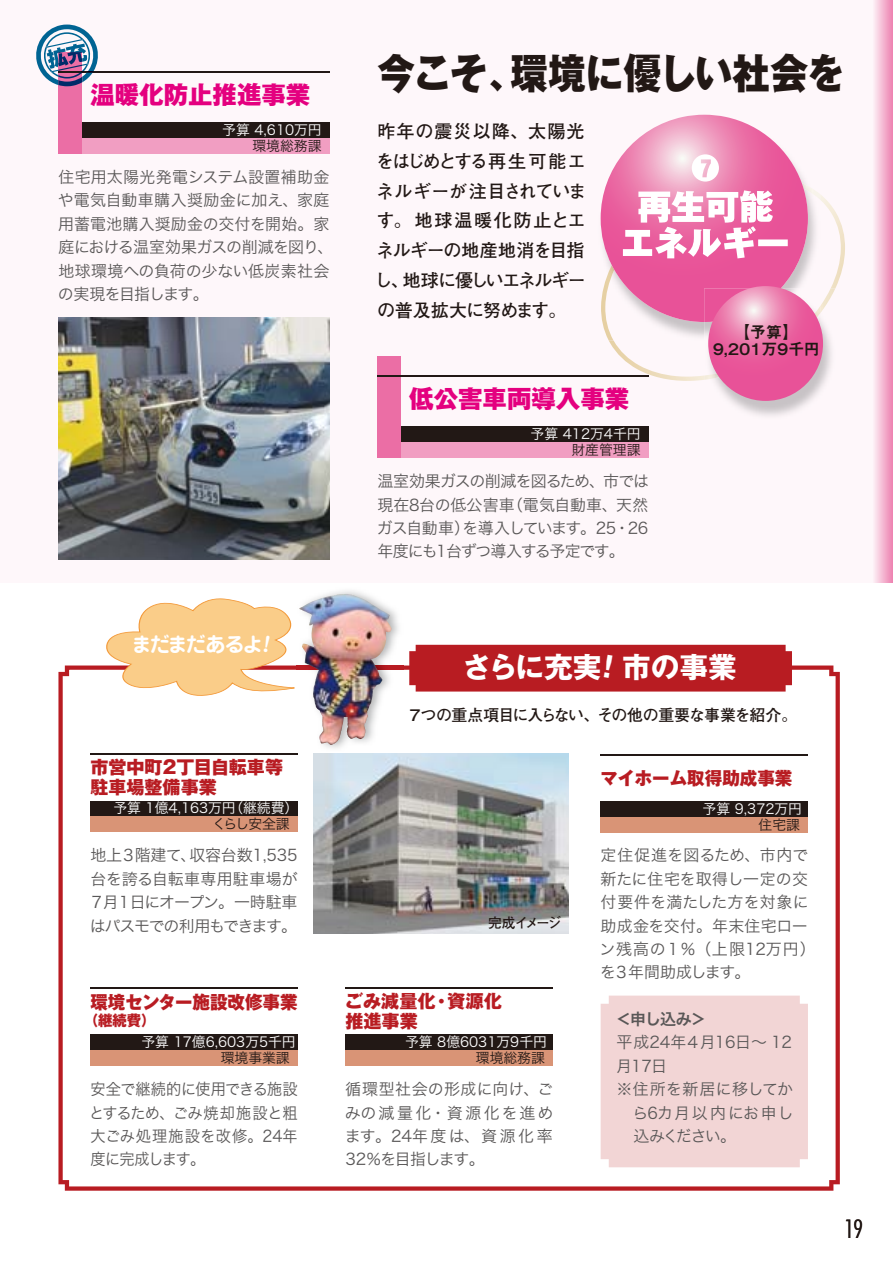
<style>
.page{position:relative;width:893px;height:1263px;background:#fff}
.page>*{position:absolute;margin:0;border:0;box-sizing:border-box;transform-origin:0 0}
.t1{font:800 41.4px "Gothic MB101 Pro";letter-spacing:-.015em;color:#221815;scale:.91 1}
.t2{font:700 28.65px "Gothic MB101 Pro";color:#fff}
.t3{font:800 24.45px "Gothic MB101 Pro";color:#e4007f}
.t4{font:300 condensed 24.45px "Futura";color:#221815}
.t5{font:700 20.25px "Jun 501 Pro";letter-spacing:-.09em;color:#fff}
.t6{font:700 18px/29.7px "Futo Go B101 Pro";letter-spacing:-.055em;color:#221815;text-align:justify}
.t7{font:800 18px/20.2px "Gothic MB101 Pro";color:#b81c22}
.t8{font:15.9px/23.4px "Hira Kaku Pro W3";letter-spacing:-.005em;color:#595757;text-align:justify}
.t9{font:15.9px/23.4px "Hira Kaku Pro W3";letter-spacing:-.005em;color:#595757;text-align:justify;scale:.95 1}
.t10{font:700 15.9px "Futo Go B101 Pro";letter-spacing:-.06em;color:#221815}
.t11{font:15.9px/17px "Midashi Go Pro MB31";letter-spacing:-.16em;color:#221815;text-align:center}
.t12{font:15.9px "Hira Kaku Pro W3";letter-spacing:.015em;color:#595757}
.t13{font:15.9px "Hira Kaku Pro W3";letter-spacing:.075em;color:#595757}
.t14{font:15.9px "Hira Kaku Pro W6";color:#595757}
.t15{font:800 14.85px "Gothic MB101 Pro";color:#b81c22}
.t16{font:13.8px "Hira Kaku Pro W3";color:#fff}
.t17{font:13.8px "Hira Kaku Pro W3";color:#221815}
.t18{font:700 13.8px "Futo Go B101 Pro";letter-spacing:-.135em;color:#221815}
</style>
<div class="page">
<svg style="left:58px;top:665px;width:782px;height:526px"></svg>
<div style="left:601px;top:995px;width:207px;height:172px;background:#f2d5d5"></div>
<div style="left:0;top:0;width:893px;height:583px;background:#fef7fa"></div>
<svg style="left:874px;top:0;width:19px;height:583px;background:#f4b6d1"></svg>
<img style="left:314px;top:754px;width:255px;height:179px">
<img style="left:58px;top:317px;width:272px;height:242px">
<div style="left:90px;top:800px;width:208px;height:16px;background:#221815"></div>
<div style="left:90px;top:1034px;width:208px;height:16px;background:#221815"></div>
<div style="left:345px;top:1034px;width:208px;height:16px;background:#221815"></div>
<div style="left:601px;top:801px;width:207px;height:16px;background:#221815"></div>
<div style="left:90px;top:816px;width:208px;height:16px;background:#d99476"></div>
<div style="left:90px;top:1050px;width:208px;height:16px;background:#d99476"></div>
<div style="left:345px;top:1050px;width:208px;height:16px;background:#d99476"></div>
<div style="left:601px;top:817px;width:207px;height:16px;background:#d99476"></div>
<hr style="left:90px;top:753px;width:208px;height:1px;background:#221815">
<hr style="left:90px;top:987px;width:208px;height:1px;background:#221815">
<hr style="left:345px;top:987px;width:208px;height:1px;background:#221815">
<hr style="left:601px;top:754px;width:207px;height:1px;background:#221815">
<img style="left:715px;top:381px;width:110px;height:35px">
<div style="left:708px;top:286px;width:115px;height:115px;background:#e85298;border-radius:57px"></div>
<svg style="left:601px;top:115px;width:244px;height:266px"></svg>
<div style="left:74px;top:122px;width:256px;height:16px;background:#221815"></div>
<div style="left:393px;top:426px;width:255px;height:16px;background:#221815"></div>
<div style="left:74px;top:138px;width:256px;height:16px;background:#f19ec2"></div>
<div style="left:393px;top:442px;width:255px;height:16px;background:#f19ec2"></div>
<div style="left:58px;top:52px;width:24px;height:102px;background:#eb6ea5"></div>
<div style="left:377px;top:356px;width:24px;height:102px;background:#eb6ea5"></div>
<hr style="left:58px;top:71px;width:272px;height:1px;background:#221815">
<hr style="left:377px;top:375px;width:271px;height:2px;background:#221815">
<img style="left:296px;top:591px;width:107px;height:161px">
<img style="left:296px;top:665px;width:107px;height:5px">
<img style="left:298px;top:594px;width:70px;height:151px">
<svg style="left:36px;top:25px;width:63px;height:61px"></svg>
<div style="left:409px;top:645px;width:383px;height:46px;background:#b81c22"></div>
<svg style="left:106px;top:598px;width:189px;height:98px"></svg>
<h3 class="t3" style="left:90px;top:74px;width:222px">温暖化防止推進事業</h3>
<p class="t16" style="left:222px;top:118px;width:101px">予算 4,610万円</p>
<p class="t17" style="left:252px;top:133px;width:71px">環境総務課</p>
<p class="t8" style="left:58px;top:164px;width:277px;text-align:left">住宅用太陽光発電システム設置補助金や電気自動車購入奨励金に加え、家庭用蓄電池購入奨励金の交付を開始。家庭における温室効果ガスの削減を図り、地球環境への負荷の少ない低炭素社会の実現を目指します。</p>
<p class="t5" style="left:132px;top:628px;width:133px">まだまだあるよ</p>
<p class="t7" style="left:90px;top:755px;width:194px">市営中町２丁目自転車等駐車場整備事業</p>
<p class="t16" style="left:113px;top:796px;width:187px">予算 1億4,163万円（継続費）</p>
<p class="t17" style="left:213px;top:811px;width:79px">くらし安全課</p>
<h1 class="t1" style="left:377px;top:38px;width:515px">今こそ、環境に優しい社会を</h1>
<p class="t6" style="left:375px;top:114px;width:213px">昨年の震災以降、太陽光をはじめとする再生可能エネルギーが注目されています。地球温暖化防止とエネルギーの地産地消を目指し、地球に優しいエネルギーの普及拡大に努めます。</p>
<h3 class="t3" style="left:409px;top:378px;width:222px">低公害車両導入事業</h3>
<p class="t16" style="left:531px;top:422px;width:111px">予算 412万4千円</p>
<p class="t17" style="left:571px;top:437px;width:71px">財産管理課</p>
<p class="t8" style="left:377px;top:468px;width:274px">温室効果ガスの削減を図るため、市では現在8台の低公害車（電気自動車、天然ガス自動車）を導入しています。25・26年度にも1台ずつ導入する予定です。</p>
<p class="t11" style="left:711px;top:321px;width:111px">【予算】<br>９,２０１万９千円</p>
<h2 class="t2" style="left:463px;top:643px;width:140px">さらに充実</h2>
<h2 class="t2" style="left:622px;top:643px;width:116px">市の事業</h2>
<p class="t10" style="left:407px;top:702px;width:392px">７つの重点項目に入らない、その他の重要な事業を紹介。</p>
<p class="t7" style="left:601px;top:766px;width:193px">マイホーム取得助成事業</p>
<p class="t16" style="left:703px;top:797px;width:101px">予算 9,372万円</p>
<p class="t17" style="left:759px;top:812px;width:43px">住宅課</p>
<p class="t8" style="left:89px;top:842px;width:210px">地上３階建て、収容台数1,535台を誇る自転車専用駐車場が７月１日にオープン。一時駐車はパスモでの利用もできます。</p>
<p class="t7" style="left:90px;top:989px;width:209px">環境センター施設改修事業</p>
<p class="t15" style="left:84px;top:1008px;width:73px">（継続費）</p>
<p class="t18" style="left:488px;top:911px;width:75px">完成イメージ</p>
<p class="t7" style="left:345px;top:989px;width:158px">ごみ減量化・資源化推進事業</p>
<p class="t16" style="left:141px;top:1030px;width:156px">予算 17億6,603万5千円</p>
<p class="t16" style="left:405px;top:1030px;width:143px">予算 8億6031万9千円</p>
<p class="t17" style="left:221px;top:1045px;width:71px">環境事業課</p>
<p class="t17" style="left:476px;top:1045px;width:71px">環境総務課</p>
<p class="t9" style="left:89px;top:1076px;width:221px">安全で継続的に使用できる施設とするため、ごみ焼却施設と粗大ごみ処理施設を改修。24年度に完成します。</p>
<p class="t8" style="left:345px;top:1076px;width:210px">循環型社会の形成に向け、ごみの減量化・資源化を進めます。24年度は、資源化率32％を目指します。</p>
<p class="t8" style="left:600px;top:842px;width:218px;text-align:left">定住促進を図るため、市内で新たに住宅を取得し一定の交付要件を満たした方を対象に助成金を交付。年末住宅ローン残高の１％（上限12万円）を３年間助成します。</p>
<p class="t14" style="left:616px;top:1005px;width:92px">＜申し込み＞</p>
<p class="t8" style="left:617px;top:1030px;width:177px">平成24年４月16日～ 12</p>
<p class="t8" style="left:616px;top:1053px;width:53px">月17日</p>
<p class="t12" style="left:616px;top:1075px;width:178px">※住所を新居に移してか</p>
<p class="t13" style="left:633px;top:1098px;width:163px">ら6カ月以内にお申し</p>
<p class="t8" style="left:634px;top:1123px;width:104px">込みください。</p>
<h3 class="t4" style="left:844px;top:1213px;width:21px">19</h3>
</div>
